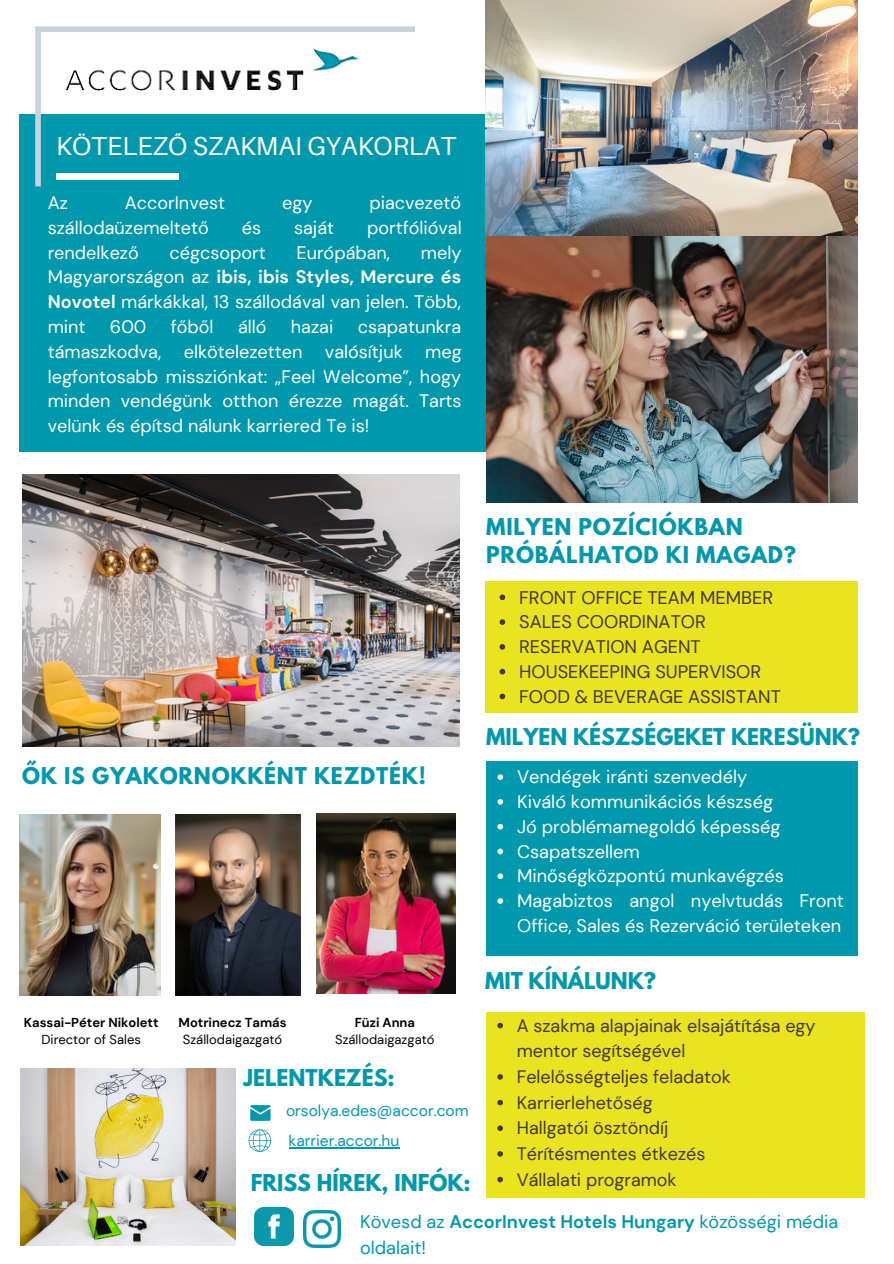
<style>
.page{position:relative;width:894px;height:1264px;background:#fff}
.page>*{position:absolute;margin:0;border:0;box-sizing:border-box;transform-origin:0 0}
.t1{font:25.95px "Aileron";color:#fff}
.t2{font:700 20.55px "League Spartan";color:#0098ad}
.t3{font:700 20.55px/28.2px "League Spartan";letter-spacing:.04em;color:#0098ad}
.t4{font:18.15px/24.8px "DM Sans";color:#fff;text-align:justify}
.t5{font:18.15px/24.8px "DM Sans";color:#433833}
.t6{font:18.15px/26px "DM Sans";color:#0098ad}
.t7{font:18px/25.7px "DM Sans";color:#433833}
.t8{font:15.6px "DM Sans";color:#0098ad}
.t9{font:13.05px "DM Sans";color:#000}
.t10{font:700 13.05px "DM Sans";color:#000}
.s1{font-weight:700}
</style>
<div class="page">
<img style="left:22px;top:474px;width:437px;height:272px">
<div style="left:20px;top:114px;width:472px;height:338px;background:#0098ad"></div>
<img style="left:485px;top:0;width:372px;height:274px">
<div style="left:56px;top:173px;width:122px;height:6px;background:#fff"></div>
<div style="left:486px;top:1012px;width:378px;height:185px;background:#eae31f"></div>
<div style="left:35px;top:26px;width:380px;height:6px;background:#c9d0de"></div>
<div style="left:35px;top:32px;width:6px;height:154px;background:#c9d0de"></div>
<div style="left:485px;top:581px;width:371px;height:131px;background:#eae31f"></div>
<img style="left:66px;top:48px;width:292px;height:43px">
<img style="left:487px;top:236px;width:370px;height:266px">
<div style="left:486px;top:761px;width:371px;height:195px;background:#0098ad"></div>
<svg style="left:248px;top:1129px;width:23px;height:22px"></svg>
<svg style="left:250px;top:1105px;width:20px;height:15px"></svg>
<img style="left:255px;top:1207px;width:38px;height:38px">
<img style="left:303px;top:1210px;width:37px;height:37px">
<img style="left:20px;top:815px;width:140px;height:180px">
<img style="left:175px;top:815px;width:125px;height:180px">
<img style="left:317px;top:813px;width:138px;height:180px">
<img style="left:21px;top:1068px;width:215px;height:177px">
<svg style="left:497px;top:774px;width:6px;height:6px"></svg>
<svg style="left:497px;top:799px;width:6px;height:5px"></svg>
<svg style="left:497px;top:823px;width:6px;height:6px"></svg>
<svg style="left:497px;top:848px;width:6px;height:6px"></svg>
<svg style="left:497px;top:873px;width:6px;height:6px"></svg>
<svg style="left:497px;top:898px;width:6px;height:5px"></svg>
<svg style="left:497px;top:1022px;width:6px;height:6px"></svg>
<svg style="left:497px;top:1074px;width:6px;height:5px"></svg>
<svg style="left:497px;top:1099px;width:6px;height:6px"></svg>
<svg style="left:497px;top:1125px;width:6px;height:5px"></svg>
<svg style="left:497px;top:1151px;width:6px;height:5px"></svg>
<svg style="left:497px;top:1176px;width:6px;height:6px"></svg>
<svg style="left:499px;top:594px;width:6px;height:6px"></svg>
<svg style="left:499px;top:619px;width:6px;height:6px"></svg>
<svg style="left:499px;top:644px;width:6px;height:5px"></svg>
<svg style="left:499px;top:669px;width:6px;height:5px"></svg>
<svg style="left:499px;top:693px;width:6px;height:6px"></svg>
<hr style="left:288px;top:1147px;width:111px;height:1px;background:#0098ad">
<h1 class="t1" style="left:56px;top:130px;width:401px">KÖTELEZŐ SZAKMAI GYAKORLAT</h1>
<p class="t4" style="left:48px;top:190px;width:22px">Az</p>
<p class="t4" style="left:125px;top:190px;width:102px">AccorInvest</p>
<p class="t4" style="left:282px;top:190px;width:32px">egy</p>
<p class="t4" style="left:369px;top:190px;width:93px">piacvezető</p>
<p class="t4" style="left:48px;top:215px;width:163px">szállodaüzemeltető</p>
<p class="t4" style="left:242px;top:215px;width:21px">és</p>
<p class="t4" style="left:294px;top:215px;width:41px">saját</p>
<p class="t4" style="left:367px;top:215px;width:96px">portfólióval</p>
<p class="t4" style="left:48px;top:240px;width:93px">rendelkező</p>
<p class="t4" style="left:169px;top:240px;width:98px">cégcsoport</p>
<p class="t4" style="left:296px;top:240px;width:95px">Európában,</p>
<p class="t4" style="left:48px;top:240px;width:415px;text-indent:373px">mely Magyarországon az <span class="s1">ibis, ibis Styles, Mercure és Novotel</span> márkákkal, 13 szállodával van jelen. Több, mint</p>
<p class="t4" style="left:110px;top:314px;width:38px">600</p>
<p class="t4" style="left:171px;top:314px;width:44px">főből</p>
<p class="t4" style="left:238px;top:314px;width:30px">álló</p>
<p class="t4" style="left:291px;top:314px;width:44px">hazai</p>
<p class="t4" style="left:48px;top:314px;width:415px;text-indent:310px">csapatunkra támaszkodva, elkötelezetten valósítjuk meg legfontosabb missziónkat: „Feel Welcome”, hogy minden vendégünk otthon érezze magát. Tarts velünk és építsd nálunk karriered Te is!</p>
<p class="t3" style="left:22px;top:764px;width:405px">ŐK IS GYAKORNOKKÉNT KEZDTÉK!</p>
<p class="t10" style="left:24px;top:1013px;width:136px">Kassai-Péter Nikolett</p>
<p class="t9" style="left:41px;top:1030px;width:101px">Director of Sales</p>
<p class="t10" style="left:178px;top:1013px;width:109px">Motrinecz Tamás</p>
<p class="t9" style="left:183px;top:1030px;width:101px">Szállodaigazgató</p>
<p class="t10" style="left:354px;top:1013px;width:62px">Füzi Anna</p>
<p class="t9" style="left:335px;top:1030px;width:101px">Szállodaigazgató</p>
<p class="t2" style="left:243px;top:1067px;width:153px">JELENTKEZÉS:</p>
<p class="t8" style="left:286px;top:1100px;width:184px">orsolya.edes@accor.com</p>
<p class="t8" style="left:288px;top:1130px;width:112px">karrier.accor.hu</p>
<p class="t2" style="left:251px;top:1172px;width:221px">FRISS HÍREK, INFÓK:</p>
<p class="t3" style="left:486px;top:515px;width:311px">MILYEN POZÍCIÓKBAN<br>PRÓBÁLHATOD KI MAGAD?</p>
<p class="t5" style="left:519px;top:585px;width:263px">FRONT OFFICE TEAM MEMBER<br>SALES COORDINATOR<br>RESERVATION AGENT<br>HOUSEKEEPING SUPERVISOR<br>FOOD &amp; BEVERAGE ASSISTANT</p>
<p class="t2" style="left:486px;top:726px;width:375px">MILYEN KÉSZSÉGEKET KERESÜNK?</p>
<p class="t4" style="left:517px;top:764px;width:328px;text-align:left">Vendégek iránti szenvedély<br>Kiváló kommunikációs készség<br>Jó problémamegoldó képesség<br>Csapatszellem<br>Minőségközpontú munkavégzés<br>Magabiztos angol nyelvtudás Front<br>Office, Sales és Rezerváció területeken</p>
<p class="t2" style="left:485px;top:970px;width:173px">MIT KÍNÁLUNK?</p>
<p class="t7" style="left:516px;top:1012px;width:300px">A szakma alapjainak elsajátítása egy mentor segítségével<br>Felelősségteljes feladatok<br>Karrierlehetőség<br>Hallgatói ösztöndíj<br>Térítésmentes étkezés<br>Vállalati programok</p>
<p class="t6" style="left:360px;top:1208px;width:479px">Kövesd az <span class="s1">AccorInvest Hotels Hungary</span> közösségi média oldalait!</p>
</div>
